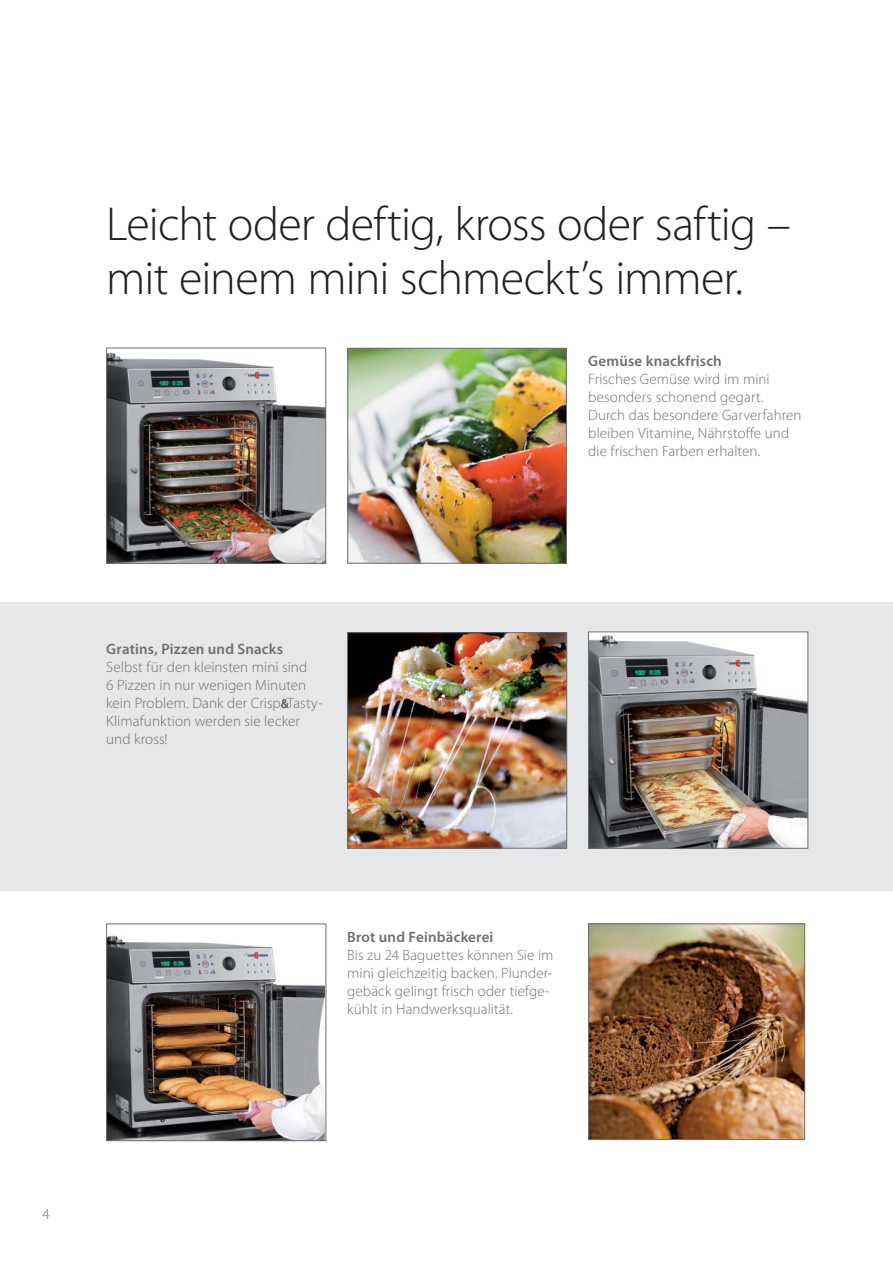
<style>
.page{position:relative;width:893px;height:1263px;background:#fff}
.page>*{position:absolute;margin:0;border:0;box-sizing:border-box;transform-origin:0 0}
.t1{font:300 48px/54px "Myriad Pro";letter-spacing:-.02em;color:#231f20}
.t2{font:300 15px/18px "Myriad Pro";letter-spacing:.005em;color:#6d6e70}
.t3{font:600 15px "Myriad Pro";letter-spacing:.01em;color:#6d6e70}
.s1{font-size:12px}
</style>
<div class="page">
<div style="left:0;top:603px;width:893px;height:288px;background:#e6e7e8"></div>
<img style="left:108px;top:935px;width:216px;height:204px">
<div style="left:106px;top:923px;width:220px;height:218px;border:1px solid #6d6e70"></div>
<img style="left:108px;top:352px;width:216px;height:210px">
<div style="left:106px;top:348px;width:220px;height:216px;border:1px solid #6d6e70"></div>
<img style="left:590px;top:634px;width:216px;height:212px">
<div style="left:588px;top:632px;width:220px;height:216px;border:1px solid #6d6e70"></div>
<img style="left:350px;top:350px;width:215px;height:211px">
<div style="left:348px;top:348px;width:219px;height:215px;border:1px solid #6d6e70"></div>
<img style="left:590px;top:926px;width:213px;height:212px">
<div style="left:588px;top:924px;width:217px;height:216px;border:1px solid #6d6e70"></div>
<img style="left:349px;top:634px;width:216px;height:212px">
<div style="left:347px;top:632px;width:220px;height:216px;border:1px solid #6d6e70"></div>
<h1 class="t1" style="left:106px;top:200px;width:686px">Leicht oder deftig, kross oder saftig – mit einem mini schmeckt’s immer.</h1>
<p class="t3" style="left:588px;top:355px;width:135px">Gemüse knackfrisch</p>
<p class="t2" style="left:588px;top:371px;width:215px">Frisches Gemüse wird im mini besonders schonend gegart.<br>Durch das besondere Garverfahren bleiben Vitamine, Nährstoffe und die frischen Farben erhalten.</p>
<p class="t3" style="left:106px;top:643px;width:178px">Gratins, Pizzen und Snacks</p>
<p class="t2" style="left:106px;top:659px;width:218px">Selbst für den kleinsten mini sind<br>6 Pizzen in nur wenigen Minuten kein Problem. Dank der Crisp<span class="s1">&amp;</span>Tasty-<br>Klimafunktion werden sie lecker und kross!</p>
<p class="t3" style="left:347px;top:931px;width:148px">Brot und Feinbäckerei</p>
<p class="t2" style="left:347px;top:947px;width:208px">Bis zu 24 Baguettes können Sie im mini gleichzeitig backen. Plunder&shy;gebäck gelingt frisch oder tiefge&shy;kühlt in Handwerksqualität.</p>
<p class="t2" style="left:43px;top:1206px;width:9px">4</p>
</div>
